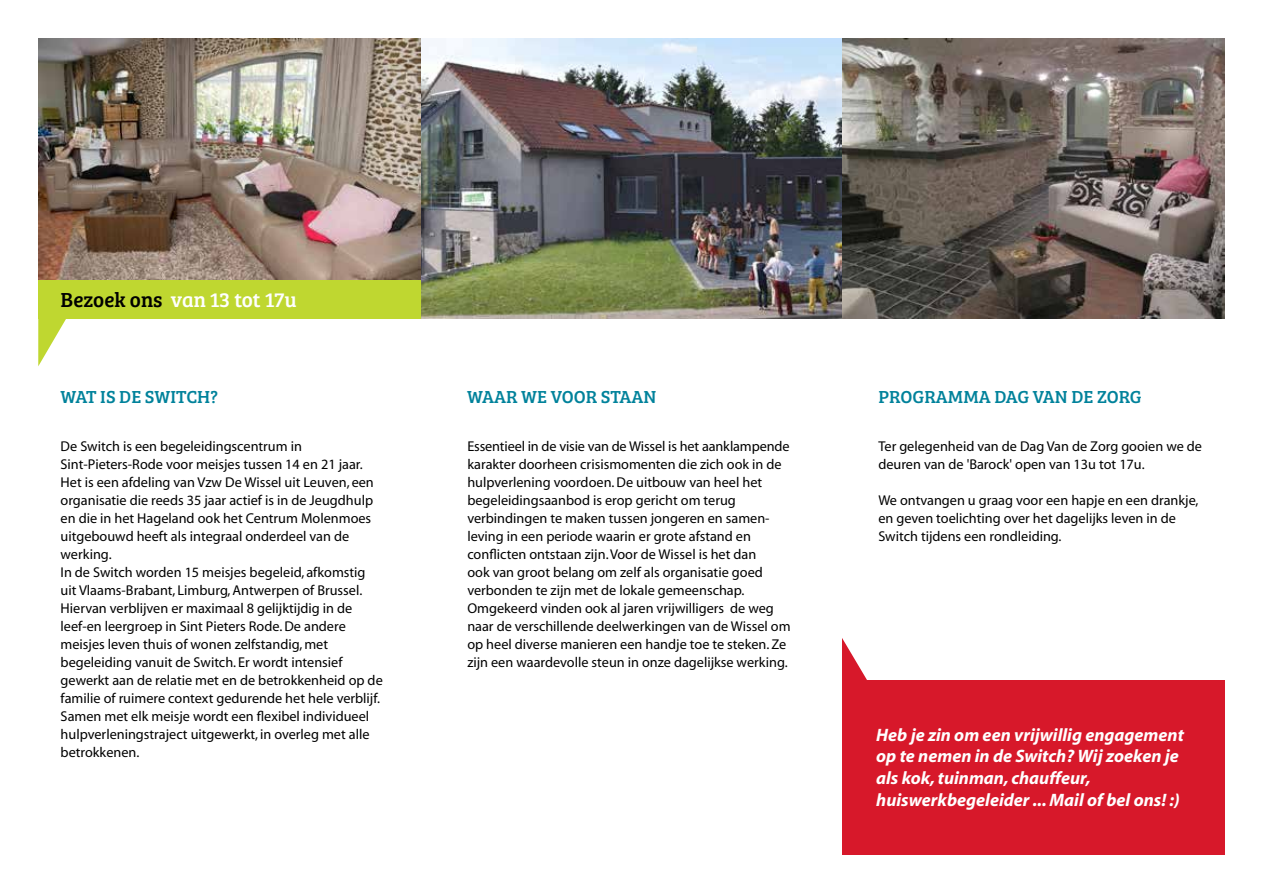
<style>
.page{position:relative;width:1263px;height:893px;background:#fff}
.page>*{position:absolute;margin:0;border:0;box-sizing:border-box;transform-origin:0 0}
.t1{font:21px "Bree Serif";color:#fff}
.t2{font:italic 700 18px/21.6px "Myriad";color:#fff}
.t3{font:18px "Bree Serif";color:#00829b}
.t4{font:14.25px/18px "Myriad";color:#000}
.s1{color:#000}
</style>
<div class="page">
<img style="left:421px;top:38px;width:804px;height:281px">
<img style="left:38px;top:38px;width:383px;height:242px">
<div style="left:38px;top:280px;width:383px;height:39px;background:#bfd730"></div>
<svg style="left:38px;top:319px;width:28px;height:47px"></svg>
<div style="left:842px;top:680px;width:383px;height:175px;background:#d7182a"></div>
<svg style="left:842px;top:638px;width:25px;height:42px"></svg>
<h1 class="t1" style="left:61px;top:284px;width:238px"><span class="s1">Bezoek ons</span> van 13 tot 17u</h1>
<p class="t3" style="left:61px;top:384px;width:159px">WAT IS DE SWITCH?</p>
<p class="t3" style="left:467px;top:384px;width:191px">WAAR WE VOOR STAAN</p>
<p class="t3" style="left:878px;top:383px;width:265px">PROGRAMMA DAG VAN DE ZORG</p>
<p class="t4" style="left:61px;top:438px;width:324px">De Switch is een begeleidingscentrum in Sint-Pieters-Rode voor meisjes tussen 14 en 21 jaar.<br>Het is een afdeling van Vzw De Wissel uit Leuven, een organisatie die reeds 35 jaar actief is in de Jeugdhulp en die in het Hageland ook het Centrum Molenmoes uitgebouwd heeft als integraal onderdeel van de werking.<br>In de Switch worden 15 meisjes begeleid, afkomstig uit Vlaams-Brabant, Limburg, Antwerpen of Brussel.<br>Hiervan verblijven er maximaal 8 gelijktijdig in de leef-en leergroep in Sint Pieters Rode. De andere meisjes leven thuis of wonen zelfstandig, met begeleiding vanuit de Switch. Er wordt intensief gewerkt aan de relatie met en de betrokkenheid op de familie of ruimere context gedurende het hele verblijf.<br>Samen met elk meisje wordt een flexibel individueel hulpverleningstraject uitgewerkt, in overleg met alle betrokkenen.</p>
<p class="t4" style="left:467px;top:438px;width:325px">Essentieel in de visie van de Wissel is het aanklampende karakter doorheen crisismomenten die zich ook in de hulpverlening voordoen. De uitbouw van heel het begeleidingsaanbod is erop gericht om terug verbindingen te maken tussen jongeren en samen&shy;leving in een periode waarin er grote afstand en conflicten ontstaan zijn. Voor de Wissel is het dan<br>ook van groot belang om zelf als organisatie goed verbonden te zijn met de lokale gemeenschap.<br>Omgekeerd vinden ook al jaren vrijwilligers de weg naar de verschillende deelwerkingen van de Wissel om op heel diverse manieren een handje toe te steken. Ze zijn een waardevolle steun in onze dagelijkse werking.</p>
<p class="t4" style="left:878px;top:438px;width:325px">Ter gelegenheid van de Dag Van de Zorg gooien we de deuren van de 'Barock' open van 13u tot 17u.</p>
<p class="t4" style="left:878px;top:492px;width:322px">We ontvangen u graag voor een hapje en een drankje, en geven toelichting over het dagelijks leven in de<br>Switch tijdens een rondleiding.</p>
<p class="t2" style="left:876px;top:725px;width:309px">Heb je zin om een vrijwillig engagement op te nemen in de Switch? Wij zoeken je als kok, tuinman, chauffeur, huiswerkbegeleider ... Mail of bel ons! :)</p>
</div>
